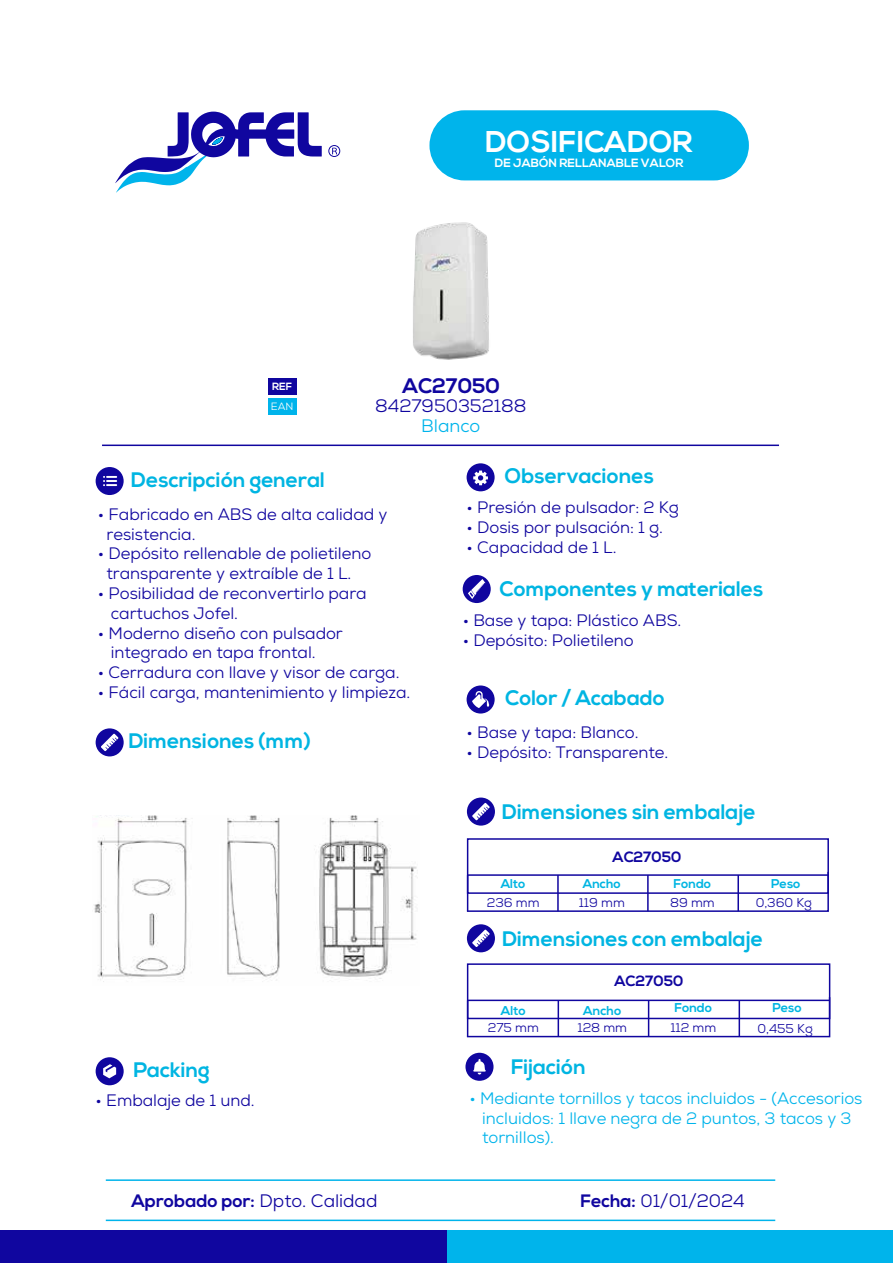
<style>
.page{position:relative;width:893px;height:1263px;background:#fff}
.page>*{position:absolute;margin:0;border:0;box-sizing:border-box;transform-origin:0 0}
.t1{font:700 30px "Nexa";letter-spacing:.005em;color:#fff}
.t2{font:700 21px "Nexa";color:#00b5e2}
.t3{font:700 21px "Nexa";color:#10069f}
.t4{font:18px "Nexa";color:#10069f}
.t5{font:700 18px "Nexa";color:#10069f}
.t6{font:18px "Nexa";color:#00b4eb}
.t7{font:16.5px/19.8px "Nexa";color:#10069f}
.t8{font:16.5px/19.8px "Nexa";color:#00b4eb}
.t9{font:700 14.85px "Nexa";color:#10069f}
.t10{font:12.75px "Nexa";color:#10069f}
.t11{font:700 12.75px "Nexa";color:#00b5e2}
.t12{font:700 12px "Nexa";color:#fff}
.t13{font:700 10.5px "Nexa";color:#fff}
.t14{font:10.5px "Nexa";color:#fff}
.s1{font-weight:400}
.s2{font-weight:700}
</style>
<div class="page">
<svg style="left:328px;top:145px;width:12px;height:12px"></svg>
<svg style="left:115px;top:112px;width:207px;height:81px"></svg>
<svg style="left:463px;top:575px;width:28px;height:28px"></svg>
<div style="left:0;top:1231px;width:447px;height:32px;background:#10069f"></div>
<div style="left:447px;top:1231px;width:446px;height:32px;background:#00b4eb"></div>
<div style="left:429px;top:110px;width:320px;height:70px;background:#00b4eb;border-radius:35px"></div>
<div style="left:268px;top:379px;width:29px;height:16px;background:#10069f"></div>
<div style="left:268px;top:398px;width:29px;height:17px;background:#00b4eb"></div>
<svg style="left:467px;top:463px;width:28px;height:28px"></svg>
<svg style="left:96px;top:467px;width:28px;height:28px"></svg>
<svg style="left:467px;top:685px;width:28px;height:28px"></svg>
<svg style="left:96px;top:1057px;width:28px;height:28px"></svg>
<svg style="left:465px;top:1053px;width:28px;height:28px"></svg>
<svg style="left:467px;top:924px;width:28px;height:28px"></svg>
<div style="left:467px;top:963px;width:363px;height:56px;border:2px solid #10069f"></div>
<svg style="left:466px;top:996px;width:365px;height:42px"></svg>
<hr style="left:558px;top:1000px;width:1px;height:36px;background:#10069f">
<hr style="left:467px;top:1000px;width:1px;height:36px;background:#10069f">
<hr style="left:648px;top:1000px;width:1px;height:36px;background:#10069f">
<hr style="left:739px;top:1000px;width:1px;height:36px;background:#10069f">
<svg style="left:467px;top:797px;width:28px;height:29px"></svg>
<div style="left:467px;top:838px;width:362px;height:56px;border:2px solid #10069f"></div>
<svg style="left:466px;top:870px;width:363px;height:42px"></svg>
<hr style="left:557px;top:875px;width:2px;height:36px;background:#10069f">
<hr style="left:467px;top:875px;width:1px;height:36px;background:#10069f">
<hr style="left:647px;top:875px;width:2px;height:36px;background:#10069f">
<hr style="left:737px;top:875px;width:2px;height:36px;background:#10069f">
<hr style="left:102px;top:445px;width:677px;height:1px;background:#10069f">
<hr style="left:106px;top:1219px;width:669px;height:2px;background:#00b4eb">
<hr style="left:106px;top:1179px;width:669px;height:2px;background:#00b4eb">
<svg style="left:96px;top:728px;width:28px;height:28px"></svg>
<img style="left:413px;top:222px;width:76px;height:138px">
<img style="left:94px;top:815px;width:324px;height:167px">
<p class="t13" style="left:272px;top:380px;width:21px">REF</p>
<h1 class="t1" style="left:486px;top:124px;width:209px">DOSIFICADOR</h1>
<p class="t12" style="left:495px;top:155px;width:190px">DE JABÓN RELLANABLE VALOR</p>
<p class="t3" style="left:403px;top:373px;width:99px">AC27050</p>
<p class="t14" style="left:271px;top:400px;width:24px">EAN</p>
<p class="t4" style="left:375px;top:394px;width:153px">8427950352188</p>
<p class="t6" style="left:421px;top:415px;width:61px">Blanco</p>
<p class="t2" style="left:131px;top:467px;width:195px">Descripción general</p>
<p class="t7" style="left:107px;top:504px;width:282px;text-indent:-9px">• Fabricado en ABS de alta calidad y resistencia.</p>
<p class="t7" style="left:107px;top:544px;width:266px;text-indent:-9px">• Depósito rellenable de polietileno transparente y extraíble de 1 L.</p>
<p class="t7" style="left:111px;top:583px;width:257px;text-indent:-13px">• Posibilidad de reconvertirlo para cartuchos Jofel.</p>
<p class="t7" style="left:111px;top:623px;width:234px;text-indent:-13px">• Moderno diseño con pulsador integrado en tapa frontal.</p>
<p class="t7" style="left:98px;top:663px;width:303px">• Cerradura con llave y visor de carga.</p>
<p class="t7" style="left:98px;top:682px;width:314px">• Fácil carga, mantenimiento y limpieza.</p>
<p class="t2" style="left:129px;top:729px;width:184px">Dimensiones (mm)</p>
<p class="t2" style="left:505px;top:464px;width:151px">Observaciones</p>
<p class="t7" style="left:467px;top:498px;width:214px">• Presión de pulsador: 2 Kg</p>
<p class="t7" style="left:467px;top:518px;width:198px">• Dosis por pulsación: 1 g.</p>
<p class="t7" style="left:467px;top:537px;width:151px">• Capacidad de 1 L.</p>
<p class="t2" style="left:499px;top:577px;width:265px">Componentes y materiales</p>
<p class="t7" style="left:463px;top:610px;width:220px">• Base y tapa: Plástico ABS.</p>
<p class="t7" style="left:463px;top:630px;width:172px">• Depósito: Polietileno</p>
<p class="t2" style="left:505px;top:686px;width:161px">Color / Acabado</p>
<p class="t7" style="left:467px;top:722px;width:173px">• Base y tapa: Blanco.</p>
<p class="t7" style="left:467px;top:742px;width:203px">• Depósito: Transparente.</p>
<p class="t2" style="left:133px;top:1058px;width:78px">Packing</p>
<p class="t7" style="left:96px;top:1090px;width:160px">• Embalaje de 1 und.</p>
<p class="t2" style="left:502px;top:799px;width:255px">Dimensiones sin embalaje</p>
<p class="t9" style="left:613px;top:849px;width:71px">AC27050</p>
<p class="t11" style="left:501px;top:877px;width:26px">Alto</p>
<p class="t11" style="left:583px;top:877px;width:39px">Ancho</p>
<p class="t11" style="left:674px;top:877px;width:39px">Fondo</p>
<p class="t10" style="left:487px;top:894px;width:54px">236 mm</p>
<p class="t10" style="left:579px;top:894px;width:48px">119 mm</p>
<p class="t10" style="left:670px;top:894px;width:46px">89 mm</p>
<p class="t10" style="left:756px;top:894px;width:58px">0,360 Kg</p>
<p class="t11" style="left:771px;top:877px;width:31px">Peso</p>
<p class="t2" style="left:502px;top:926px;width:262px">Dimensiones con embalaje</p>
<p class="t9" style="left:614px;top:972px;width:71px">AC27050</p>
<p class="t10" style="left:488px;top:1019px;width:53px">275 mm</p>
<p class="t10" style="left:577px;top:1019px;width:51px">128 mm</p>
<p class="t10" style="left:670px;top:1019px;width:47px">112 mm</p>
<p class="t11" style="left:772px;top:1000px;width:31px">Peso</p>
<p class="t11" style="left:501px;top:1003px;width:26px">Alto</p>
<p class="t11" style="left:583px;top:1003px;width:40px">Ancho</p>
<p class="t11" style="left:674px;top:1000px;width:39px">Fondo</p>
<p class="t10" style="left:757px;top:1021px;width:57px">0,455 Kg</p>
<p class="t2" style="left:511px;top:1054px;width:76px">Fijación</p>
<p class="t8" style="left:482px;top:1088px;width:382px;text-indent:-13px">• Mediante tornillos y tacos incluidos - (Accesorios incluidos: 1 llave negra de 2 puntos, 3 tacos y 3 tornillos).</p>
<p class="t5" style="left:131px;top:1190px;width:247px">Aprobado por: <span class="s1">Dpto. Calidad</span></p>
<p class="t4" style="left:580px;top:1189px;width:166px"><span class="s2">Fecha:</span> 01/01/2024</p>
</div>
